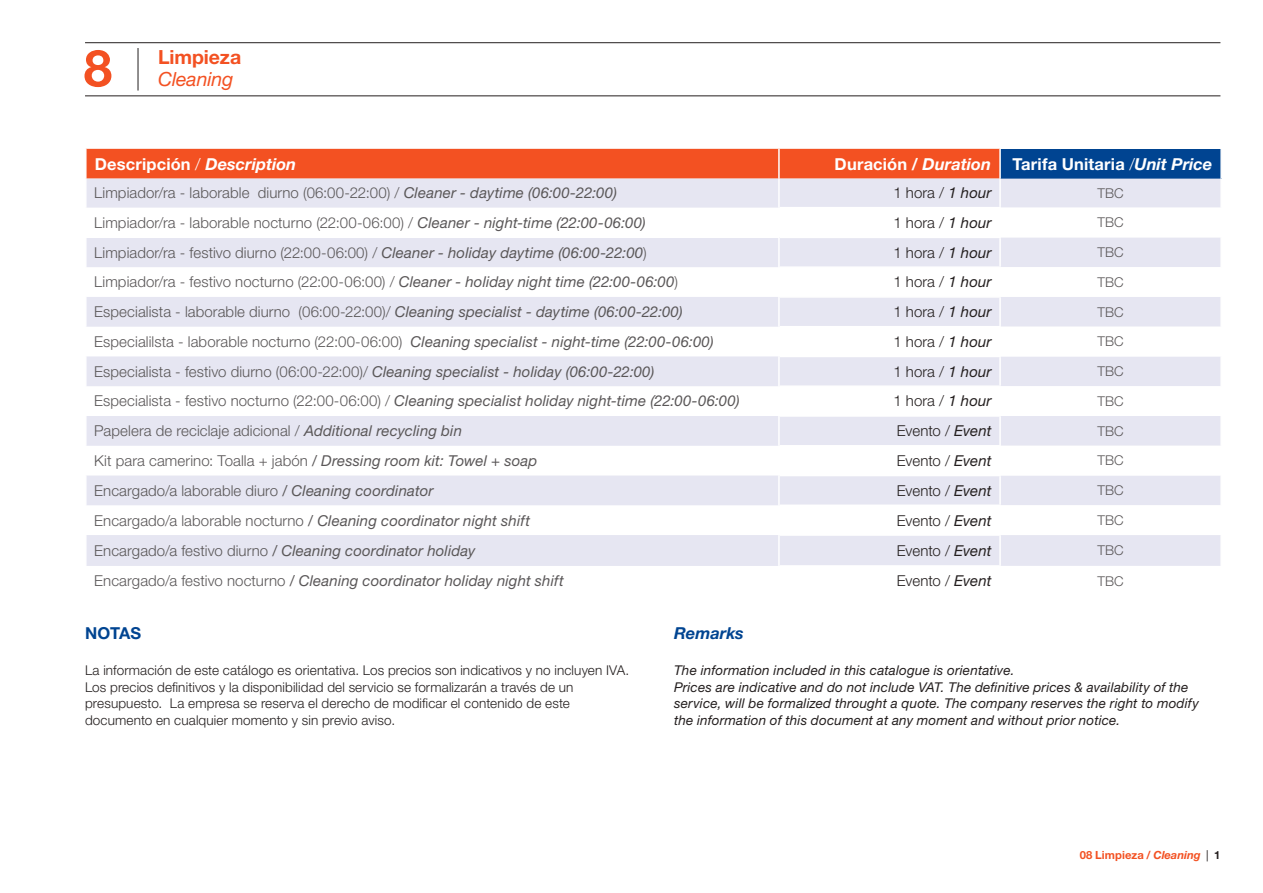
<style>
.page{position:relative;width:1263px;height:893px;background:#fff}
.page>*{position:absolute;margin:0;border:0;box-sizing:border-box;transform-origin:0 0}
.t1{font:700 51px "Helvetica Neue LT Std";color:#f35122}
.t2{font:700 19.5px "Helvetica Neue LT Std";letter-spacing:-.005em;color:#f35122}
.t3{font:italic 19.5px "Helvetica Neue LT Std";letter-spacing:-.01em;color:#f35122}
.t4{font:700 16.5px "Helvetica Neue LT Std";letter-spacing:.01em;color:#fff}
.t5{font:italic 700 16.5px "Helvetica Neue LT Std";color:#004491}
.t6{font:700 16.5px "Helvetica Neue LT Std";letter-spacing:-.005em;color:#004491}
.t7{font:300 15px "Helvetica Neue LT Std";letter-spacing:.005em;color:#5a5758}
.t8{font:italic 15px "Helvetica Neue LT Std";letter-spacing:.01em;color:#5a5758}
.t9{font:300 15px "Helvetica Neue LT Std";letter-spacing:.005em;color:#241f1f}
.t10{font:300 13.5px/16.5px "Helvetica Neue LT Std";letter-spacing:.01em;color:#241f1f}
.t11{font:italic 13.5px/16.5px "Helvetica Neue LT Std";letter-spacing:.01em;color:#241f1f}
.t12{font:300 13.5px "Helvetica Neue LT Std";letter-spacing:.01em;color:#5a5758}
.t13{font:700 11.25px "Helvetica Neue LT Std";letter-spacing:.005em;color:#f35122}
.s1{font-weight:300}
.s2{font-style:italic}
.s3{font-weight:400;font-style:italic}
.s4{font-weight:300;font-style:normal}
.s5{font-weight:400;color:#241f1f}
.s6{color:#241f1f}
</style>
<div class="page">
<hr style="left:85px;top:96px;width:1135px;height:1px;background:#241f1f">
<hr style="left:138px;top:48px;width:1px;height:43px;background:#241f1f">
<hr style="left:85px;top:42px;width:1135px;height:1px;background:#241f1f">
<div style="left:87px;top:149px;width:912px;height:30px;background:#f35122"></div>
<div style="left:1000px;top:149px;width:221px;height:30px;background:#004491"></div>
<svg style="left:87px;top:179px;width:1133px;height:88px;background:#e8e8f3"></svg>
<div style="left:86px;top:208px;width:693px;height:29px;background:#fff"></div>
<svg style="left:1001px;top:208px;width:219px;height:358px"></svg>
<svg style="left:87px;top:297px;width:691px;height:269px;fill:#e6e6f2"></svg>
<svg style="left:780px;top:298px;width:219px;height:267px;fill:#e6e6f2"></svg>
<hr style="left:999px;top:208px;width:2px;height:29px;background:#fff">
<hr style="left:780px;top:207px;width:221px;height:1px;background:#fff">
<hr style="left:780px;top:237px;width:221px;height:1px;background:#fff">
<hr style="left:780px;top:266px;width:221px;height:2px;background:#fff">
<hr style="left:780px;top:326px;width:221px;height:1px;background:#fff">
<hr style="left:780px;top:356px;width:221px;height:1px;background:#fff">
<hr style="left:780px;top:385px;width:221px;height:2px;background:#fff">
<hr style="left:780px;top:415px;width:221px;height:2px;background:#fff">
<hr style="left:780px;top:445px;width:221px;height:1px;background:#fff">
<hr style="left:780px;top:475px;width:221px;height:1px;background:#fff">
<hr style="left:780px;top:505px;width:221px;height:1px;background:#fff">
<hr style="left:780px;top:534px;width:221px;height:2px;background:#fff">
<hr style="left:778px;top:149px;width:2px;height:30px;background:#fff">
<hr style="left:999px;top:149px;width:2px;height:30px;background:#fff">
<hr style="left:1220px;top:149px;width:2px;height:30px;background:#fff">
<hr style="left:778px;top:179px;width:2px;height:29px;background:#fff">
<hr style="left:778px;top:208px;width:2px;height:29px;background:#fff">
<hr style="left:778px;top:237px;width:2px;height:30px;background:#fff">
<hr style="left:999px;top:179px;width:2px;height:28px;background:#fff">
<hr style="left:999px;top:238px;width:2px;height:28px;background:#fff">
<h1 class="t1" style="left:84px;top:37px;width:30px">8</h1>
<h2 class="t2" style="left:158px;top:45px;width:85px">Limpieza</h2>
<h2 class="t3" style="left:158px;top:68px;width:77px">Cleaning</h2>
<p class="t4" style="left:95px;top:154px;width:203px">Descripción <span class="s1">/</span> <span class="s2">Description</span></p>
<p class="t4" style="left:834px;top:154px;width:158px">Duración / <span class="s2">Duration</span></p>
<p class="t4" style="left:1012px;top:154px;width:201px">Tarifa Unitaria <span class="s1">/</span><span class="s2">Unit Price</span></p>
<p class="t7" style="left:94px;top:184px;width:524px">Limpiador/ra - laborable diurno (06:00-22:00) / <span class="s3">Cleaner - daytime (06:00-22:00)</span></p>
<p class="t9" style="left:893px;top:184px;width:100px">1 hora / <span class="s3">1 hour</span></p>
<p class="t12" style="left:1097px;top:184px;width:28px">TBC</p>
<p class="t7" style="left:94px;top:213px;width:553px">Limpiador/ra - laborable nocturno (22:00-06:00) / <span class="s3">Cleaner - night-time (22:00-06:00)</span></p>
<p class="t9" style="left:893px;top:213px;width:100px">1 hora / <span class="s3">1 hour</span></p>
<p class="t12" style="left:1097px;top:214px;width:28px">TBC</p>
<p class="t7" style="left:94px;top:243px;width:554px">Limpiador/ra - festivo diurno (22:00-06:00) / <span class="s3">Cleaner - holiday daytime (06:00-22:00</span>)</p>
<p class="t9" style="left:893px;top:243px;width:100px">1 hora / <span class="s3">1 hour</span></p>
<p class="t12" style="left:1097px;top:244px;width:28px">TBC</p>
<p class="t7" style="left:94px;top:273px;width:585px">Limpiador/ra - festivo nocturno (22:00-06:00) / <span class="s3">Cleaner - holiday night time (22:00-06:00</span>)</p>
<p class="t9" style="left:893px;top:273px;width:100px">1 hora / <span class="s3">1 hour</span></p>
<p class="t12" style="left:1097px;top:274px;width:28px">TBC</p>
<p class="t7" style="left:94px;top:303px;width:590px">Especialista - laborable diurno (06:00-22:00)/ <span class="s3">Cleaning specialist - daytime (06:00-22:00)</span></p>
<p class="t9" style="left:893px;top:303px;width:100px">1 hora / <span class="s3">1 hour</span></p>
<p class="t12" style="left:1097px;top:304px;width:28px">TBC</p>
<p class="t7" style="left:94px;top:332px;width:621px">Especialilsta - laborable nocturno (22:00-06:00) <span class="s3">Cleaning specialist - night-time (22:00-06:00)</span></p>
<p class="t9" style="left:893px;top:332px;width:100px">1 hora / <span class="s3">1 hour</span></p>
<p class="t12" style="left:1097px;top:333px;width:28px">TBC</p>
<p class="t7" style="left:94px;top:362px;width:562px">Especialista - festivo diurno (06:00-22:00)/ <span class="s3">Cleaning specialist - holiday (06:00-22:00)</span></p>
<p class="t9" style="left:893px;top:362px;width:100px">1 hora / <span class="s3">1 hour</span></p>
<p class="t12" style="left:1097px;top:363px;width:28px">TBC</p>
<p class="t8" style="left:94px;top:392px;width:647px"><span class="s4">Especialista - festivo nocturno (22:00-06:00) /</span> Cleaning specialist holiday night-time (22:00-06:00)</p>
<p class="t9" style="left:893px;top:392px;width:100px">1 hora / <span class="s3">1 hour</span></p>
<p class="t12" style="left:1097px;top:393px;width:28px">TBC</p>
<p class="t7" style="left:94px;top:422px;width:369px">Papelera de reciclaje adicional / <span class="s3">Additional recycling bin</span></p>
<p class="t9" style="left:897px;top:422px;width:96px">Evento / <span class="s3">Event</span></p>
<p class="t12" style="left:1097px;top:423px;width:28px">TBC</p>
<p class="t7" style="left:94px;top:451px;width:445px">Kit para camerino: Toalla + jabón <span class="s3">/ Dressing room kit: Towel + soap</span></p>
<p class="t9" style="left:897px;top:451px;width:96px">Evento / <span class="s3">Event</span></p>
<p class="t12" style="left:1097px;top:452px;width:28px">TBC</p>
<p class="t7" style="left:94px;top:481px;width:341px">Encargado/a laborable diuro <span class="s3">/ Cleaning coordinator</span></p>
<p class="t9" style="left:897px;top:481px;width:96px">Evento / <span class="s3">Event</span></p>
<p class="t12" style="left:1097px;top:482px;width:28px">TBC</p>
<p class="t8" style="left:94px;top:511px;width:437px"><span class="s4">Encargado/a laborable nocturno</span> / Cleaning coordinator night shift</p>
<p class="t9" style="left:897px;top:511px;width:96px">Evento / <span class="s3">Event</span></p>
<p class="t12" style="left:1097px;top:512px;width:28px">TBC</p>
<p class="t8" style="left:94px;top:541px;width:383px"><span class="s4">Encargado/a festivo diurno</span> / Cleaning coordinator holiday</p>
<p class="t9" style="left:897px;top:541px;width:96px">Evento / <span class="s3">Event</span></p>
<p class="t12" style="left:1097px;top:542px;width:28px">TBC</p>
<p class="t8" style="left:94px;top:572px;width:471px"><span class="s4">Encargado/a festivo nocturno</span> / Cleaning coordinator holiday night shift</p>
<p class="t9" style="left:897px;top:572px;width:96px">Evento / <span class="s3">Event</span></p>
<p class="t12" style="left:1097px;top:573px;width:28px">TBC</p>
<p class="t6" style="left:85px;top:623px;width:58px">NOTAS</p>
<p class="t10" style="left:85px;top:662px;width:546px">La información de este catálogo es orientativa. Los precios son indicativos y no incluyen IVA.<br>Los precios definitivos y la disponibilidad del servicio se formalizarán a través de un presupuesto. La empresa se reserva el derecho de modificar el contenido de este documento en cualquier momento y sin previo aviso.</p>
<p class="t5" style="left:674px;top:623px;width:71px">Remarks</p>
<p class="t11" style="left:674px;top:662px;width:526px">The information included in this catalogue is orientative.<br>Prices are indicative and do not include VAT. The definitive prices &amp; availability of the service, will be formalized throught a quote. The company reserves the right to modify the information of this document at any moment and without prior notice.</p>
<p class="t13" style="left:1080px;top:847px;width:142px">08 Limpieza / <span class="s2">Cleaning</span> <span class="s5">|</span> <span class="s6">1</span></p>
</div>
